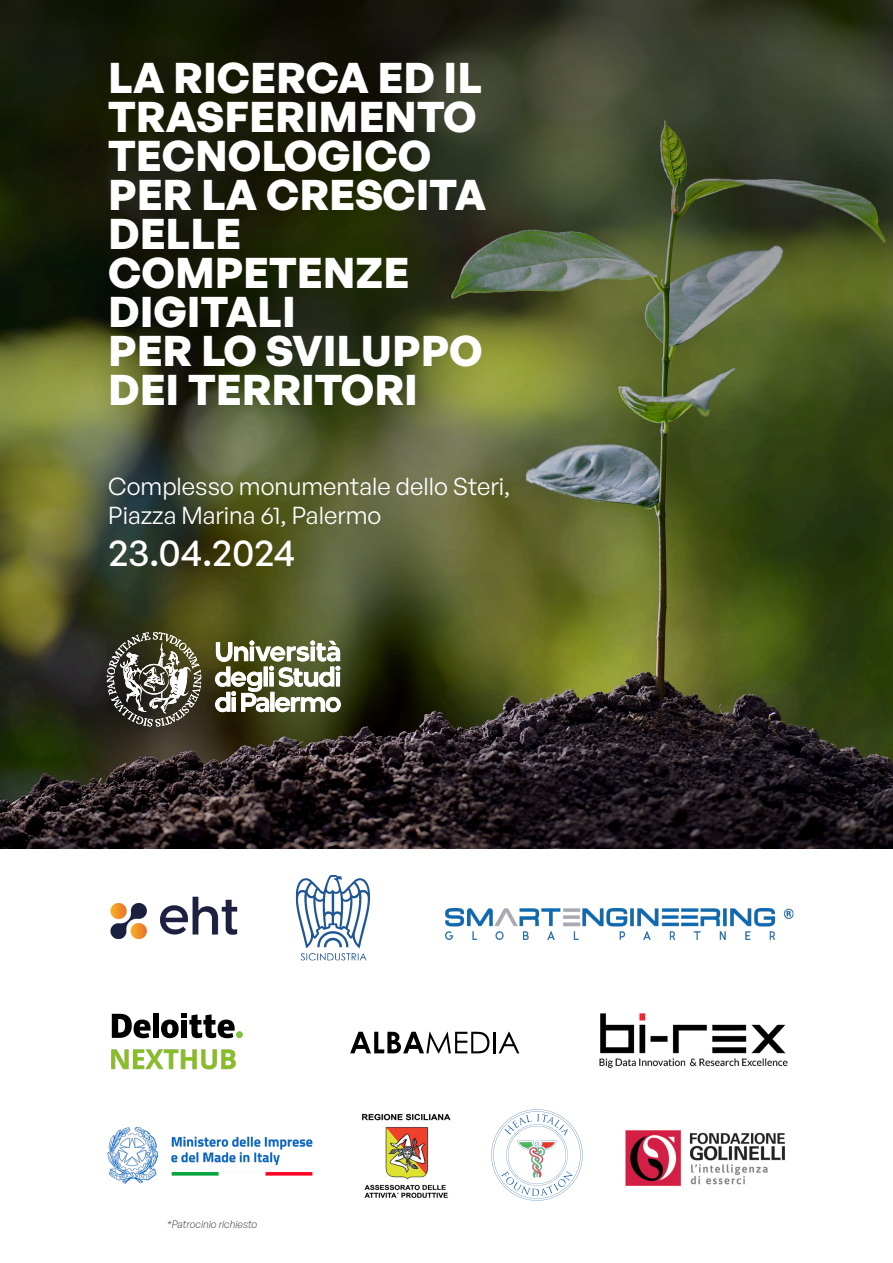
<style>
.page{position:relative;width:893px;height:1263px;background:#fff}
.page>*{position:absolute;margin:0;border:0;box-sizing:border-box;transform-origin:0 0}
.t1{font:700 42px/39px "General Sans";color:#fff}
.t2{font:500 37.5px "General Sans";color:#fff}
.t3{font:24px/28.8px "General Sans";color:#fff}
.t4{font:italic 300 10.5px "General Sans";color:#231f20}
</style>
<div class="page">
<img style="left:599px;top:1013px;width:189px;height:55px">
<svg style="left:491px;top:1109px;width:92px;height:91px"></svg>
<img style="left:446px;top:908px;width:347px;height:31px">
<img style="left:625px;top:1130px;width:160px;height:56px">
<img style="left:107px;top:1126px;width:205px;height:58px">
<img style="left:110px;top:896px;width:128px;height:44px">
<img style="left:295px;top:875px;width:75px;height:86px">
<img style="left:0;top:815px;width:893px;height:34px">
<img style="left:0;top:0;width:893px;height:815px">
<img style="left:101px;top:602px;width:244px;height:160px">
<svg style="left:499px;top:1032px;width:20px;height:21px"></svg>
<hr style="left:493px;top:1032px;width:2px;height:21px;background:#000">
<svg style="left:350px;top:1032px;width:139px;height:21px"></svg>
<img style="left:362px;top:1113px;width:89px;height:85px">
<div style="left:236px;top:1031px;width:7px;height:7px;background:#80c342;border-radius:50%"></div>
<div style="left:153px;top:1014px;width:6px;height:24px;background:#000002"></div>
<svg style="left:161px;top:1014px;width:74px;height:24px"></svg>
<svg style="left:112px;top:1014px;width:39px;height:24px"></svg>
<img style="left:111px;top:1049px;width:125px;height:21px">
<p class="t1" style="left:108px;top:57px;width:379px">LA RICERCA ED IL<br>TRASFERIMENTO<br>TECNOLOGICO<br>PER LA CRESCITA<br>DELLE<br>COMPETENZE<br>DIGITALI<br>PER LO SVILUPPO<br>DEI TERRITORI</p>
<p class="t3" style="left:108px;top:471px;width:404px">Complesso monumentale dello Steri,<br>Piazza Marina 61, Palermo</p>
<p class="t2" style="left:108px;top:528px;width:189px">23.04.2024</p>
<p class="t4" style="left:167px;top:1218px;width:92px">*Patrocinio richiesto</p>
</div>
